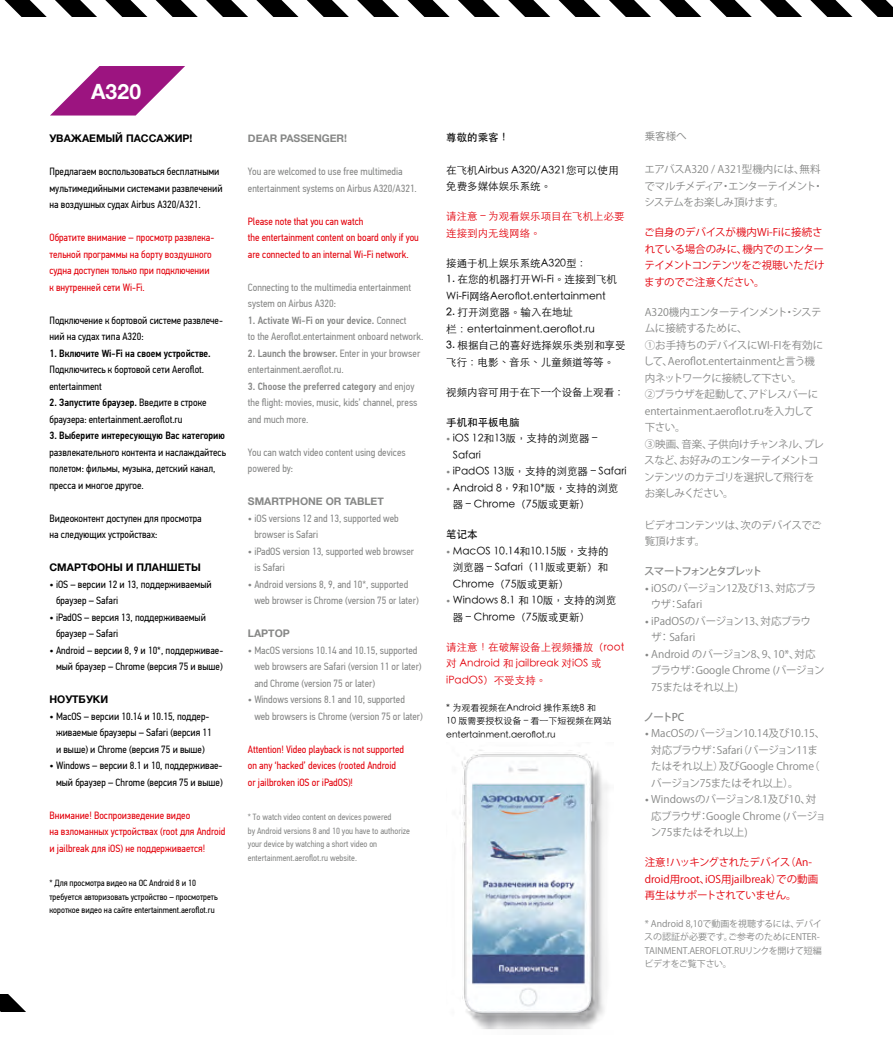
<style>
.page{position:relative;width:893px;height:1042px;background:#fff}
.page>*{position:absolute;margin:0;border:0;box-sizing:border-box;transform-origin:0 0}
.t1{font:700 21px "Helvetica Neue";color:#fff}
.t2{font:10.5px/16.5px "PF Din Text Cond Pro";color:#868786}
.t3{font:10.5px/16.5px "PF Din Text Cond Pro";color:#000}
.t4{font:10.5px/16.5px "Koz Go Pro";letter-spacing:-.01em;color:#868786}
.t5{font:10.5px/16.5px "PF Din Text Cond Pro";color:#e3000b}
.t6{font:300 10.5px/16.5px "ST Heiti TC";color:#000}
.t7{font:300 10.5px/16.5px "ST Heiti TC";color:#e3000b}
.t8{font:10.5px/16.5px "Koz Go Pro";letter-spacing:-.04em;color:#868786}
.t9{font:10.5px/16.5px "Koz Go Pro";letter-spacing:-.03em;color:#e3000b}
.t10{font:500 10.5px "PF Din Text Cond Pro";color:#000}
.t11{font:10.5px/16.5px "Koz Go Pro";letter-spacing:-.01em;color:#e3000b}
.t12{font:700 10.5px "Helvetica Neue";color:#000}
.t13{font:700 10.5px "Helvetica Neue";color:#868786}
.t14{font:500 10.5px "Koz Go Pro";letter-spacing:-.145em;color:#868786}
.t15{font:500 10.5px "ST Heiti TC";color:#000}
.t16{font:9px/13.5px "PF Din Text Cond Pro";color:#868786}
.t17{font:9px/13.5px "PF Din Text Cond Pro";color:#000}
.t18{font:9px/13.5px "Koz Go Pro";color:#868786}
.t19{font:300 9px/13.5px "ST Heiti TC";color:#000}
.s1{font-weight:500}
.s2{font-family:"PF Din Text Cond Pro";font-weight:400;color:#868786}
.s3{font-family:"PF Din Text Cond Pro"}
</style>
<div class="page">
<svg style="left:0;top:994px;width:25px;height:17px"></svg>
<svg style="left:50px;top:66px;width:135px;height:49px"></svg>
<svg style="left:4px;top:0;width:889px;height:16px"></svg>
<img style="left:460px;top:750px;width:148px;height:279px">
<h1 class="t1" style="left:91px;top:75px;width:52px">A320</h1>
<p class="t12" style="left:50px;top:130px;width:145px">УВАЖАЕМЫЙ ПАССАЖИР!</p>
<p class="t3" style="left:50px;top:163px;width:175px">Предлагаем воспользоваться бесплатными мультимедийными системами развлечений на воздушных судах Airbus А320/А321.</p>
<p class="t5" style="left:50px;top:229px;width:166px">Обратите внимание – просмотр развлека&shy;тельной программы на борту воздушного судна доступен только при подключении к внутренней сети Wi-Fi.</p>
<p class="t3" style="left:50px;top:312px;width:175px">Подключение к бортовой системе развлече&shy;ний на судах типа А320:</p>
<p class="t10" style="left:50px;top:347px;width:163px">1. Включите Wi-Fi на своем устройстве.</p>
<p class="t3" style="left:50px;top:361px;width:156px">Подключитесь к бортовой сети Aeroflot. entertainment</p>
<p class="t3" style="left:50px;top:394px;width:159px"><span class="s1">2. Запустите браузер.</span> Введите в строке браузера: entertainment.aeroflot.ru</p>
<p class="t10" style="left:50px;top:429px;width:177px">3. Выберите интересующую Вас категорию</p>
<p class="t3" style="left:50px;top:444px;width:178px">развлекательного контента и наслаждайтесь полетом: фильмы, музыка, детский канал, пресса и многое другое.</p>
<p class="t3" style="left:50px;top:510px;width:154px">Видеоконтент доступен для просмотра на следующих устройствах:</p>
<p class="t12" style="left:50px;top:559px;width:153px">СМАРТФОНЫ И ПЛАНШЕТЫ</p>
<p class="t3" style="left:56px;top:576px;width:157px;text-indent:-7px">• iOS – версии 12 и 13, поддерживаемый браузер – Safari</p>
<p class="t3" style="left:56px;top:609px;width:151px;text-indent:-7px">• iPadOS – версия 13, поддерживаемый браузер – Safari</p>
<p class="t3" style="left:50px;top:642px;width:175px;text-align:center">• Android – версии 8, 9 и 10*, поддерживае&shy;мый браузер – Chrome (версия 75 и выше)</p>
<p class="t12" style="left:50px;top:691px;width:60px">НОУТБУКИ</p>
<p class="t3" style="left:56px;top:708px;width:157px;text-indent:-7px">• MacOS – версии 10.14 и 10.15, поддер&shy;живаемые браузеры – Safari (версия 11 и выше) и Chrome (версия 75 и выше)</p>
<p class="t3" style="left:50px;top:757px;width:175px;text-align:right">• Windows – версии 8.1 и 10, поддерживае&shy;мый браузер – Chrome (версия 75 и выше)</p>
<p class="t5" style="left:50px;top:807px;width:177px">Внимание! Воспроизведение видео<br>на -взломанных устройствах (root для Android и jailbreak для iOS) не поддерживается!</p>
<p class="t17" style="left:49px;top:876px;width:170px">* Для просмотра видео на ОС Android 8 и 10 требуется авторизовать устройство – просмотреть короткое видео на сайте entertainment.aeroflot.ru</p>
<p class="t13" style="left:248px;top:130px;width:101px">DEAR PASSENGER!</p>
<p class="t2" style="left:248px;top:163px;width:171px">You are welcomed to use free multimedia entertainment systems on Airbus A320/A321.</p>
<p class="t5" style="left:248px;top:213px;width:173px">Please note that you can watch<br>the entertainment content on board only if you are connected to an internal Wi-Fi network.</p>
<p class="t2" style="left:248px;top:279px;width:165px">Connecting to the multimedia entertainment system on Airbus A320:</p>
<p class="t2" style="left:248px;top:312px;width:177px"><span class="s1">1. Activate Wi-Fi on your device.</span> Connect<br>to the Aeroflot.entertainment onboard network.</p>
<p class="t2" style="left:248px;top:345px;width:174px"><span class="s1">2. Launch the browser.</span> Enter in your browser entertainment.aeroflot.ru.</p>
<p class="t2" style="left:248px;top:378px;width:171px"><span class="s1">3. Choose the preferred category</span> and enjoy the flight: movies, music, kids’ channel, press and much more.</p>
<p class="t2" style="left:248px;top:444px;width:159px">You can watch video content using devices powered by:</p>
<p class="t13" style="left:248px;top:493px;width:137px">SMARTPHONE OR TABLET</p>
<p class="t2" style="left:254px;top:510px;width:146px;text-indent:-7px">• iOS versions 12 and 13, supported web browser is Safari</p>
<p class="t2" style="left:254px;top:543px;width:161px;text-indent:-7px">• iPadOS version 13, supported web browser is Safari</p>
<p class="t2" style="left:254px;top:576px;width:166px;text-indent:-7px">• Android versions 8, 9, and 10*, supported web browser is Chrome (version 75 or later)</p>
<p class="t13" style="left:248px;top:625px;width:44px">LAPTOP</p>
<p class="t2" style="left:254px;top:642px;width:169px;text-indent:-7px">• MacOS versions 10.14 and 10.15, supported web browsers are Safari (version 11 or later) and Chrome (version 75 or later)</p>
<p class="t2" style="left:254px;top:691px;width:170px;text-indent:-7px">• Windows versions 8.1 and 10, supported web browsers is Chrome (version 75 or later)</p>
<p class="t5" style="left:248px;top:741px;width:158px">Attention! Video playback is not supported on any ‘hacked’ devices (rooted Android or jailbroken iOS or iPadOS)!</p>
<p class="t16" style="left:248px;top:810px;width:164px">* To watch video content on devices powered<br>by Android versions 8 and 10 you have to authorize your device by watching a short video on entertainment.aeroflot.ru website.</p>
<p class="t15" style="left:446px;top:131px;width:64px">尊敬的乘客！</p>
<p class="t6" style="left:446px;top:160px;width:174px">在飞机Airbus A320/A321您可以使用免费多媒体娱乐系统。</p>
<p class="t7" style="left:446px;top:207px;width:180px">请注意 – 为观看娱乐项目在飞机上必要连接到内无线网络。</p>
<p class="t6" style="left:446px;top:253px;width:142px">接通于机上娱乐系统A320型：</p>
<p class="t6" style="left:446px;top:270px;width:172px"><span class="s1">1.</span> 在您的机器打开Wi-Fi。连接到飞机<br>Wi-Fi网络Aeroflot.entertainment</p>
<p class="t6" style="left:446px;top:303px;width:150px"><span class="s1">2.</span> 打开浏览器。输入在地址<br>栏：entertainment.aeroflot.ru</p>
<p class="t6" style="left:446px;top:336px;width:181px"><span class="s1">3.</span> 根据自己的喜好选择娱乐类别和享受飞行：电影、音乐、儿童频道等等。</p>
<p class="t6" style="left:446px;top:382px;width:180px">视频内容可用于在下一个设备上观看：</p>
<p class="t15" style="left:446px;top:416px;width:75px">手机和平板电脑</p>
<p class="t6" style="left:453px;top:429px;width:146px;text-indent:-7px"><span class="s2">•</span> iOS 12和13版，支持的浏览器 –<br>Safari</p>
<p class="t6" style="left:446px;top:462px;width:182px"><span class="s2">•</span> iPadOS 13版，支持的浏览器 – Safari</p>
<p class="t6" style="left:453px;top:478px;width:167px;text-indent:-7px"><span class="s2">•</span> Android 8，9和10*版，支持的浏览器 – Chrome（75版或更新）</p>
<p class="t15" style="left:446px;top:528px;width:33px">笔记本</p>
<p class="t6" style="left:453px;top:541px;width:157px;text-align:justify;text-indent:-7px"><span class="s2">•</span> MacOS 10.14和10.15版，支持的浏览器 – Safari（11版或更新）和Chrome（75版或更新）</p>
<p class="t6" style="left:453px;top:591px;width:165px;text-indent:-7px"><span class="s2">•</span> Windows 8.1 和 10版，支持的浏览器 – Chrome（75版或更新）</p>
<p class="t7" style="left:446px;top:637px;width:179px">请注意！在破解设备上视频播放（root对 Android 和 jailbreak 对iOS 或iPadOS）不受支持。</p>
<p class="t19" style="left:446px;top:700px;width:167px">* 为观看视频在Android 操作系统8 和<br>10 版需要授权设备 – 看一下短视频在网站entertainment.aeroflot.ru</p>
<p class="t4" style="left:645px;top:129px;width:43px">乗客様へ</p>
<p class="t8" style="left:644px;top:162px;width:180px">エアバスA320 / A321型機内には、無料でマルチメディア・エンターテイメント・システムをお楽しみ頂けます。</p>
<p class="t9" style="left:644px;top:225px;width:182px">ご自身のデバイスが機内Wi-Fiに接続されている場合のみに、機内でのエンターテイメントコンテンツをご視聴いただけますのでご注意ください。</p>
<p class="t4" style="left:644px;top:304px;width:182px">A320機内エンターテインメント・システムに接続するために、<br>①お手持ちのデバイスにWI-FIを有効にして、Aeroflot.entertainmentと言う機内ネットワークに接続して下さい。<br>②ブラウザを起動して、アドレスバーにentertainment.aeroflot.ruを入力して下さい。<br>③映画、音楽、子供向けチャンネル、プレスなど、お好みのエンターテイメントコンテンツのカテゴリを選択して飛行をお楽しみください。</p>
<p class="t8" style="left:645px;top:517px;width:179px">ビデオコンテンツは、次のデバイスでご覧頂けます。</p>
<p class="t14" style="left:644px;top:565px;width:120px">スマートフォンとタブレット</p>
<p class="t4" style="left:651px;top:580px;width:167px;text-indent:-6px"><span class="s3">•</span> iOSのバージョン12及び13、対応ブラウザ：Safari</p>
<p class="t4" style="left:651px;top:613px;width:161px;text-indent:-7px"><span class="s3">•</span> iPadOSのバージョン13、対応ブラウザ： Safari</p>
<p class="t4" style="left:651px;top:646px;width:175px;text-indent:-6px"><span class="s3">•</span> Android のバージョン8、9、10*、対応ブラウザ：Google Chrome (バージョン<br>75またはそれ以上)</p>
<p class="t14" style="left:644px;top:710px;width:42px">ノートPC</p>
<p class="t4" style="left:651px;top:725px;width:176px;text-indent:-7px"><span class="s3">•</span> MacOSのバージョン10.14及び10.15、対応ブラウザ：Safari（バージョン11またはそれ以上）及びGoogle Chrome（バージョン75またはそれ以上）。</p>
<p class="t4" style="left:651px;top:791px;width:177px;text-indent:-6px"><span class="s3">•</span> Windowsのバージョン8.1及び10、対応ブラウザ：Google Chrome (バージョン75またはそれ以上)</p>
<p class="t11" style="left:645px;top:854px;width:175px">注意！ハッキングされたデバイス（An&shy;droid用root、iOS用jailbreak）での動画再生はサポートされていません。</p>
<p class="t18" style="left:644px;top:917px;width:179px">* Android 8,10で動画を視聴するには、デバイスの認証が必要です。ご参考のためにENTER-<br>TAINMENT.AEROFLOT.RUリンクを開けて短編ビデオをご覧下さい。</p>
</div>
